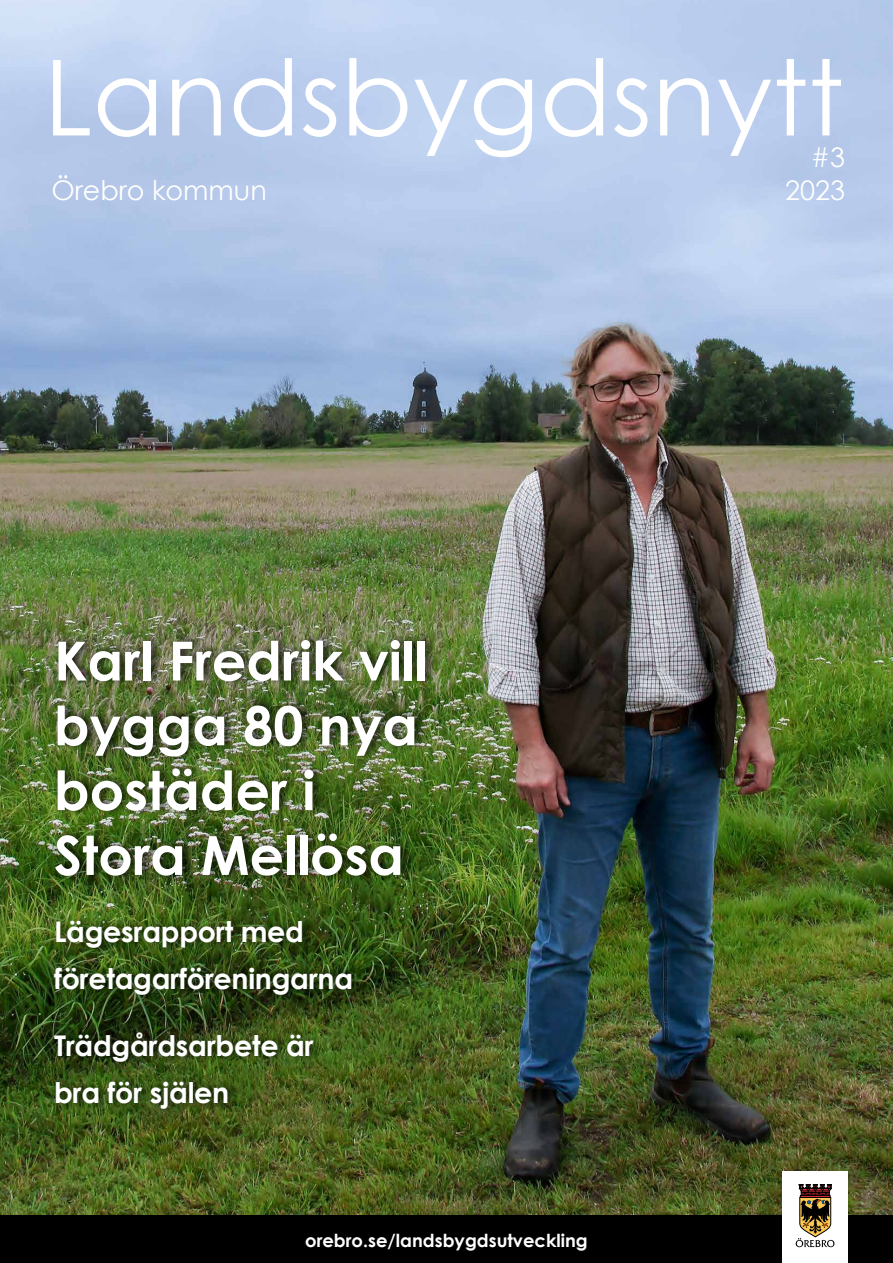
<style>
.page{position:relative;width:893px;height:1263px;background:#fff}
.page>*{position:absolute;margin:0;border:0;box-sizing:border-box;transform-origin:0 0}
.t1{font:105px "Century Gothic";color:#fff}
.t2{font:700 54px/64.8px "Century Gothic";color:#fff}
.t3{font:700 28.5px/46.5px "Century Gothic";letter-spacing:-.01em;color:#fff}
.t4{font:27px/32.4px "Century Gothic";color:#fff;text-align:right}
.t5{font:700 18px "Century Gothic";color:#fff}
</style>
<div class="page">
<img style="left:0;top:0;width:893px;height:1214px">
<div style="left:0;top:1215px;width:893px;height:48px;background:#000"></div>
<div style="left:782px;top:1171px;width:66px;height:92px;background:#fff"></div>
<svg style="left:796px;top:1184px;width:38px;height:63px"></svg>
<div style="left:51px;top:632px;width:386px;height:484px;background:#000;opacity:.75"></div>
<h1 class="t1" style="left:44px;top:33px;width:801px">Landsbygdsnytt</h1>
<p class="t4" style="left:51px;top:173px;width:217px">Örebro kommun</p>
<p class="t4" style="left:785px;top:141px;width:61px">#3<br>2023</p>
<h2 class="t2" style="left:54px;top:627px;width:375px">Karl Fredrik vill bygga 80 nya bostäder i<br>Stora Mellösa</h2>
<p class="t3" style="left:54px;top:908px;width:301px">Lägesrapport med företagarföreningarna</p>
<p class="t3" style="left:54px;top:1022px;width:261px">Trädgårdsarbete är bra för själen</p>
<p class="t5" style="left:305px;top:1229px;width:284px">orebro.se/landsbygdsutveckling</p>
</div>
